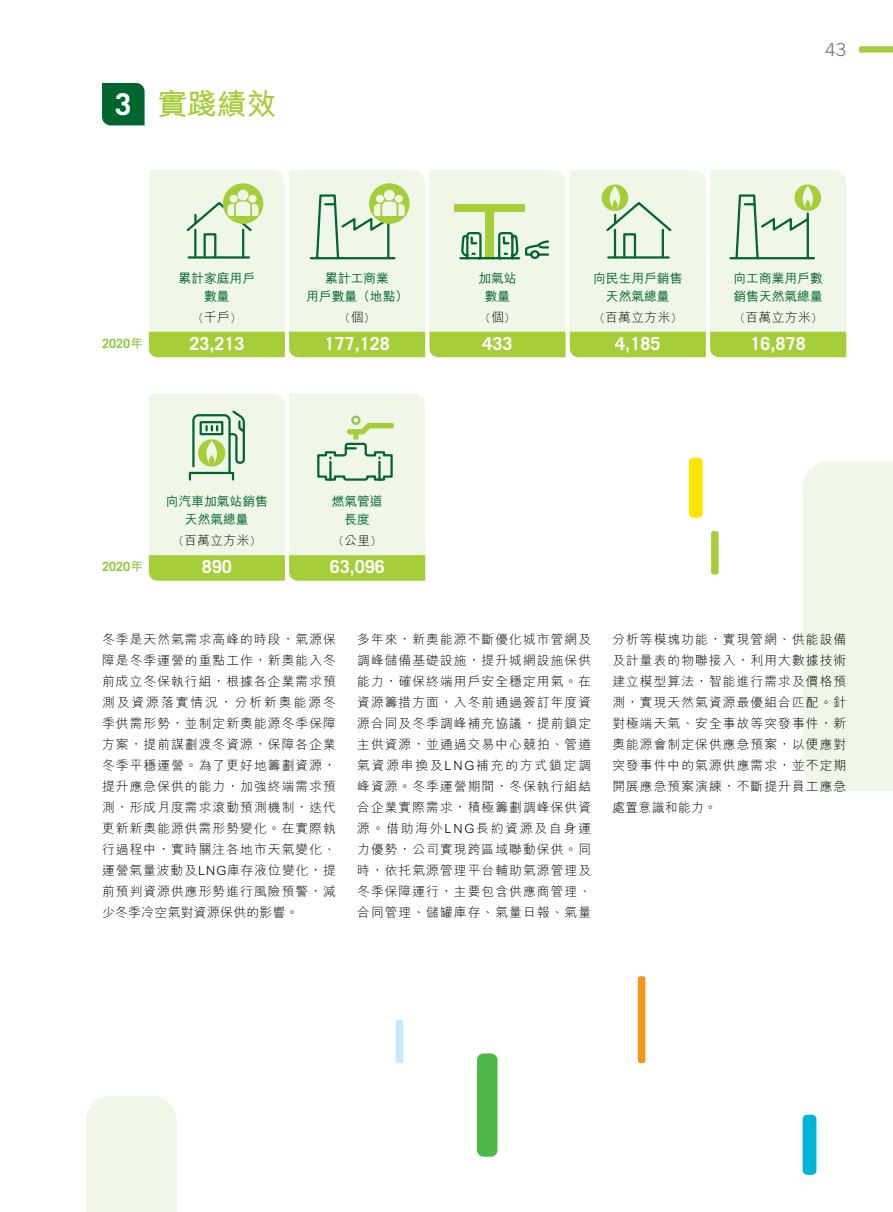
<style>
.page{position:relative;width:893px;height:1212px;background:#fff}
.page>*{position:absolute;margin:0;border:0;box-sizing:border-box;transform-origin:0 0}
.t1{font:700 30px "M Hei HK";color:#a6ce39}
.t2{font:700 18px "Trade Gothic LT Std";color:#fff}
.t3{font:300 18px "Trade Gothic LT Std";color:#6d6e71}
.t4{font:300 12.75px/21px "M Hei HK";letter-spacing:.085em;color:#000;text-align:justify}
.t5{font:500 12.75px/18px "M Hei HK";color:#00652e;text-align:center}
.t6{font:700 12.75px "Trade Gothic LT Std";color:#8dc63f}
.t7{font:300 10.5px "M Hei HK";color:#000}
.s1{font-family:"Trade Gothic LT Std";color:#fff}
.s2{font-size:12.75px}
.s3{font-size:10.5px}
.s4{font-family:"M Hei HK"}
</style>
<div class="page">
<div style="left:803px;top:462px;width:90px;height:329px;background:#f0f7e8"></div>
<div style="left:86px;top:1096px;width:91px;height:116px;background:#f0f7e8"></div>
<div style="left:477px;top:1053px;width:20px;height:104px;background:#50b848;border-radius:7px"></div>
<div style="left:803px;top:1115px;width:13px;height:60px;background:#00b5d5;border-radius:4px"></div>
<div style="left:689px;top:458px;width:14px;height:60px;background:#ffe600;border-radius:4px"></div>
<div style="left:638px;top:976px;width:7px;height:87px;background:#f7941e;border-radius:2px"></div>
<div style="left:396px;top:1020px;width:7px;height:43px;background:#c7eafb;border-radius:2px"></div>
<div style="left:711px;top:531px;width:8px;height:43px;background:#a6ce39;border-radius:2px"></div>
<svg style="left:859px;top:46px;width:34px;height:7px"></svg>
<div style="left:102px;top:83px;width:43px;height:42px;background:#00652e"></div>
<svg style="left:149px;top:394px;width:276px;height:187px;background:#deecc8"></svg>
<svg style="left:149px;top:170px;width:697px;height:187px;background:#deecc8"></svg>
<h1 class="t1" style="left:115px;top:82px;width:163px"><span class="s1">3</span> 實踐績效</h1>
<p class="t5" style="left:179px;top:268px;width:78px">累計家庭用戶數量</p>
<p class="t7" style="left:193px;top:312px;width:49px">（<span class="s2">千戶</span>）</p>
<p class="t5" style="left:306px;top:268px;width:104px">累計工商業<br>用戶數量（地點）</p>
<p class="t7" style="left:340px;top:312px;width:36px">（<span class="s2">個</span>）</p>
<p class="t5" style="left:478px;top:268px;width:40px">加氣站數量</p>
<p class="t7" style="left:480px;top:312px;width:36px">（<span class="s2">個</span>）</p>
<h2 class="t3" style="left:826px;top:38px;width:22px">43</h2>
<p class="t5" style="left:593px;top:268px;width:91px">向民生用戶銷售天然氣總量</p>
<p class="t4" style="left:594px;top:306px;width:88px"><span class="s3">（</span>百萬立方米<span class="s3">）</span></p>
<p class="t5" style="left:733px;top:268px;width:91px;text-align:left">向工商業用戶數銷售天然氣總量</p>
<p class="t4" style="left:735px;top:306px;width:88px"><span class="s3">（</span>百萬立方米<span class="s3">）</span></p>
<p class="t6" style="left:102px;top:335px;width:43px">2020<span class="s4">年</span></p>
<h2 class="t2" style="left:482px;top:332px;width:32px">433</h2>
<h2 class="t2" style="left:615px;top:332px;width:47px">4,185</h2>
<h2 class="t2" style="left:751px;top:332px;width:57px">16,878</h2>
<h2 class="t2" style="left:189px;top:332px;width:57px">23,213</h2>
<h2 class="t2" style="left:325px;top:332px;width:67px">177,128</h2>
<p class="t6" style="left:102px;top:559px;width:43px">2020<span class="s4">年</span></p>
<p class="t5" style="left:166px;top:491px;width:103px">向汽車加氣站銷售天然氣總量</p>
<p class="t4" style="left:173px;top:530px;width:88px"><span class="s3">（</span>百萬立方米<span class="s3">）</span></p>
<h2 class="t2" style="left:202px;top:556px;width:32px">890</h2>
<p class="t5" style="left:332px;top:491px;width:52px">燃氣管道長度</p>
<p class="t7" style="left:333px;top:536px;width:49px">（<span class="s2">公里</span>）</p>
<h2 class="t2" style="left:330px;top:556px;width:57px">63,096</h2>
<p class="t4" style="left:102px;top:629px;width:235px">冬季是天然氣需求高峰的時段，氣源保障是冬季運營的重點工作，新奧能入冬前成立冬保執行組，根據各企業需求預測及資源落實情況，分析新奧能源冬季供需形勢，並制定新奧能源冬季保障方案，提前謀劃渡冬資源，保障各企業冬季平穩運營。為了更好地籌劃資源，提升應急保供的能力，加強終端需求預測，形成月度需求滾動預測機制，迭代更新新奧能源供需形勢變化。在實際執行過程中，實時關注各地市天氣變化、運營氣量波動及LNG庫存液位變化，提前預判資源供應形勢進行風險預警，減少冬季冷空氣對資源保供的影響。</p>
<p class="t4" style="left:357px;top:629px;width:235px">多年來，新奧能源不斷優化城市管網及調峰儲備基礎設施，提升城網設施保供能力，確保終端用戶安全穩定用氣。在資源籌措方面，入冬前通過簽訂年度資源合同及冬季調峰補充協議，提前鎖定主供資源，並通過交易中心競拍、管道氣資源串換及LNG補充的方式鎖定調峰資源。冬季運營期間，冬保執行組結合企業實際需求，積極籌劃調峰保供資源。借助海外LNG長約資源及自身運力優勢，公司實現跨區域聯動保供。同時，依托氣源管理平台輔助氣源管理及冬季保障運行，主要包含供應商管理、合同管理、儲罐庫存、氣量日報、氣量</p>
<p class="t4" style="left:612px;top:629px;width:235px">分析等模塊功能，實現管網、供能設備及計量表的物聯接入，利用大數據技術建立模型算法，智能進行需求及價格預測，實現天然氣資源最優組合匹配。針對極端天氣、安全事故等突發事件，新奧能源會制定保供應急預案，以便應對突發事件中的氣源供應需求，並不定期開展應急預案演練，不斷提升員工應急處置意識和能力。</p>
</div>
